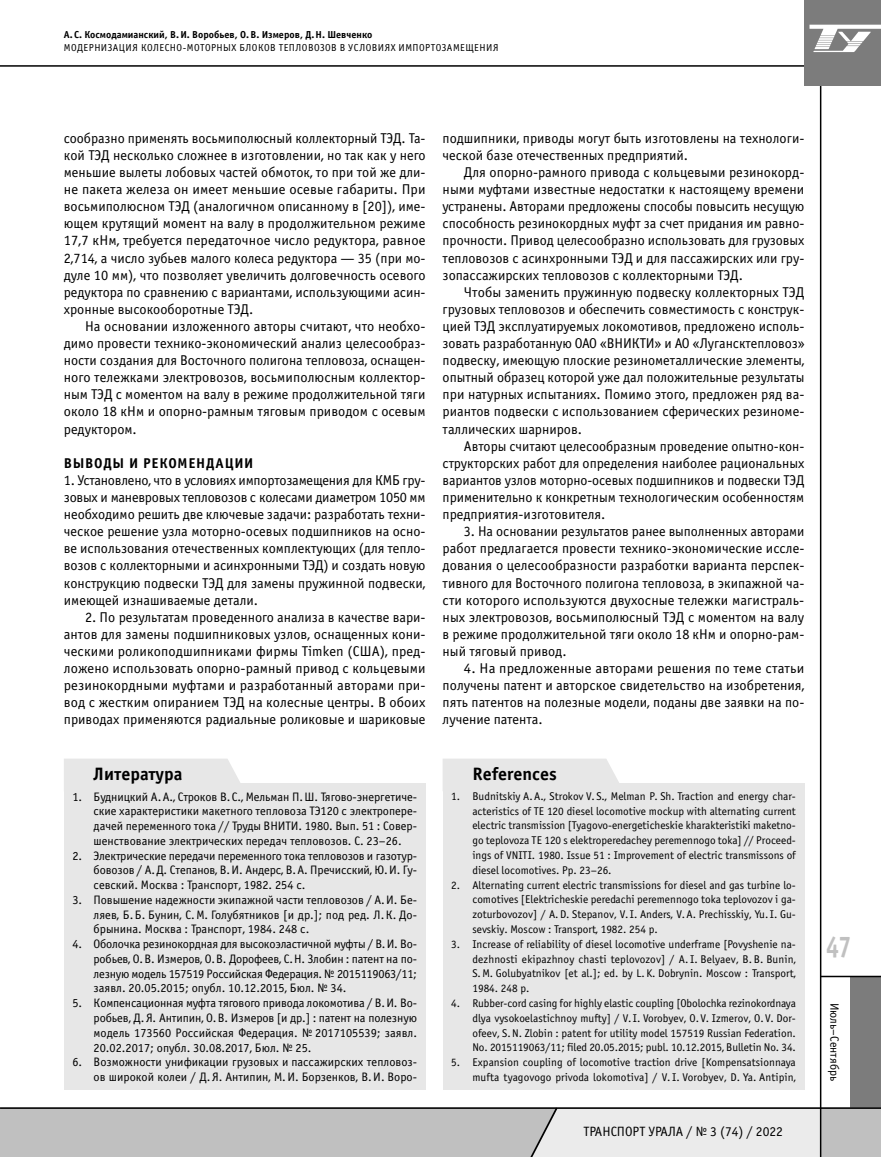
<style>
.page{position:relative;width:881px;height:1157px;background:#fff}
.page>*{position:absolute;margin:0;border:0;box-sizing:border-box;transform-origin:0 0}
.t1{font:30px "Officina Sans C Bold 2";color:#c0c0c0;scale:.8 1}
.t2{font:18px "Officina Sans C Bold 2";color:#000}
.t3{font:14.25px/17.1px "Officina Sans C Book 2";color:#000;text-align:justify}
.t4{font:14.25px "Officina Sans C Bold 2";letter-spacing:.05em;color:#000}
.t5{font:13.5px "Officina Sans C Book 2";color:#000}
.t6{font:12.3px/14.7px "Officina Sans C Book 2";color:#000;text-align:justify}
.t7{font:12px "Officina Sans C Book 2";color:#000}
.t8{font:11.25px/14.9px "Officina Sans C Book 2";color:#000;text-align:justify}
.t9{font:10.2px "Officina Sans C Book 2";letter-spacing:.045em;color:#000}
.t10{font:10.2px "Officina Sans C Bold 2";color:#000}
</style>
<div class="page">
<div style="left:0;top:1107px;width:880px;height:50px;background:#c0c0c0"></div>
<div style="left:849px;top:976px;width:31px;height:131px;background:#7c7c7c"></div>
<hr style="left:820px;top:975px;width:60px;height:2px;background:#000">
<hr style="left:0;top:1107px;width:880px;height:1px;background:#000">
<hr style="left:819px;top:71px;width:2px;height:1086px;background:#000">
<svg style="left:511px;top:1105px;width:309px;height:52px;background:#dfdfdf"></svg>
<hr style="left:0;top:65px;width:815px;height:2px;background:#000">
<div style="left:804px;top:0;width:76px;height:85px;background:#7c7c7c"></div>
<svg style="left:809px;top:25px;width:71px;height:27px"></svg>
<div style="left:64px;top:782px;width:361px;height:307px;background:#e7e7e7"></div>
<div style="left:64px;top:759px;width:181px;height:24px;background:#e7e7e7"></div>
<div style="left:442px;top:782px;width:362px;height:307px;background:#e7e7e7"></div>
<div style="left:442px;top:759px;width:181px;height:32px;background:#e7e7e7"></div>
<p class="t10" style="left:64px;top:30px;width:310px">А. С. Космодамианский, В. И. Воробьев, О. В. Измеров, Д. Н. Шевченко</p>
<p class="t9" style="left:64px;top:44px;width:436px">МОДЕРНИЗАЦИЯ КОЛЕСНО-МОТОРНЫХ БЛОКОВ ТЕПЛОВОЗОВ В УСЛОВИЯХ ИМПОРТОЗАМЕЩЕНИЯ</p>
<p class="t3" style="left:64px;top:131px;width:363px">сообразно применять восьмиполюсный коллекторный ТЭД. Та&shy;кой ТЭД несколько сложнее в изготовлении, но так как у него меньшие вылеты лобовых частей обмоток, то при той же дли&shy;не пакета железа он имеет меньшие осевые габариты. При восьмиполюсном ТЭД (аналогичном описанному в [20]), име&shy;ющем крутящий момент на валу в продолжительном режиме 17,7 кНм, требуется передаточное число редуктора, равное 2,714, а число зубьев малого колеса редуктора — 35 (при мо&shy;дуле 10 мм), что позволяет увеличить долговечность осевого редуктора по сравнению с вариантами, использующими асин&shy;хронные высокооборотные ТЭД.</p>
<p class="t3" style="left:64px;top:319px;width:363px;text-indent:21px">На основании изложенного авторы считают, что необхо&shy;димо провести технико-экономический анализ целесообраз&shy;ности создания для Восточного полигона тепловоза, оснащен&shy;ного тележками электровозов, восьмиполюсным коллектор&shy;ным ТЭД с моментом на валу в режиме продолжительной тяги около 18 кНм и опорно-рамным тяговым приводом с осевым редуктором.</p>
<p class="t4" style="left:64px;top:457px;width:191px">ВЫВОДЫ И РЕКОМЕНДАЦИИ</p>
<p class="t3" style="left:64px;top:473px;width:363px">1. Установлено, что в условиях импортозамещения для КМБ гру&shy;зовых и маневровых тепловозов с колесами диаметром 1050 мм необходимо решить две ключевые задачи: разработать техни&shy;ческое решение узла моторно-осевых подшипников на осно&shy;ве использования отечественных комплектующих (для тепло&shy;возов с коллекторными и асинхронными ТЭД) и создать новую конструкцию подвески ТЭД для замены пружинной подвески, имеющей изнашиваемые детали.</p>
<p class="t3" style="left:64px;top:609px;width:363px;text-indent:21px">2. По результатам проведенного анализа в качестве вари&shy;антов для замены подшипниковых узлов, оснащенных кони&shy;ческими роликоподшипниками фирмы Timken (США), пред&shy;ложено использовать опорно-рамный привод с кольцевыми резинокордными муфтами и разработанный авторами при&shy;вод с жестким опиранием ТЭД на колесные центры. В обоих приводах применяются радиальные роликовые и шариковые</p>
<p class="t2" style="left:94px;top:767px;width:90px">Литература</p>
<p class="t6" style="left:94px;top:790px;width:325px;text-indent:-21px">1. Будницкий А. А., Строков В. С., Мельман П. Ш. Тягово-энергетиче&shy;ские характеристики макетного тепловоза ТЭ120 с электропере&shy;дачей переменного тока // Труды ВНИТИ. 1980. Вып. 51 : Совер&shy;шенствование электрических передач тепловозов. С. 23–26.</p>
<p class="t6" style="left:94px;top:849px;width:325px;text-indent:-21px">2. Электрические передачи переменного тока тепловозов и газотур&shy;бовозов / А. Д. Степанов, В. И. Андерс, В. А. Пречисский, Ю. И. Гу&shy;севский. Москва : Транспорт, 1982. 254 с.</p>
<p class="t6" style="left:94px;top:893px;width:325px;text-indent:-21px">3. Повышение надежности экипажной части тепловозов / А. И. Бе&shy;ляев, Б. Б. Бунин, С. М. Голубятников [и др.]; под ред. Л. К. До&shy;брынина. Москва : Транспорт, 1984. 248 с.</p>
<p class="t6" style="left:94px;top:937px;width:325px;text-indent:-21px">4. Оболочка резинокордная для высокоэластичной муфты / В. И. Во&shy;робьев, О. В. Измеров, О. В. Дорофеев, С. Н. Злобин : патент на по&shy;лезную модель 157519 Российская Федерация. № 2015119063/11; заявл. 20.05.2015; опубл. 10.12.2015, Бюл. № 34.</p>
<p class="t6" style="left:94px;top:996px;width:325px;text-indent:-21px">5. Компенсационная муфта тягового привода локомотива / В. И. Во&shy;робьев, Д. Я. Антипин, О. В. Измеров [и др.] : патент на полезную модель 173560 Российская Федерация. № 2017105539; заявл.<br>20.02.2017; опубл. 30.08.2017, Бюл. № 25.</p>
<p class="t6" style="left:72px;top:1055px;width:346px;text-align:right">6. Возможности унификации грузовых и пассажирских тепловоз&shy;ов широкой колеи / Д. Я. Антипин, М. И. Борзенков, В. И. Воро-</p>
<p class="t3" style="left:442px;top:131px;width:363px">подшипники, приводы могут быть изготовлены на технологи&shy;ческой базе отечественных предприятий.</p>
<p class="t3" style="left:442px;top:165px;width:363px;text-indent:21px">Для опорно-рамного привода с кольцевыми резинокорд&shy;ными муфтами известные недостатки к настоящему времени устранены. Авторами предложены способы повысить несущую способность резинокордных муфт за счет придания им равно&shy;прочности. Привод целесообразно использовать для грузовых тепловозов с асинхронными ТЭД и для пассажирских или гру&shy;зопассажирских тепловозов с коллекторными ТЭД.</p>
<p class="t3" style="left:442px;top:285px;width:363px;text-indent:21px">Чтобы заменить пружинную подвеску коллекторных ТЭД грузовых тепловозов и обеспечить совместимость с конструк&shy;цией ТЭД эксплуатируемых локомотивов, предложено исполь&shy;зовать разработанную ОАО «ВНИКТИ» и АО «Лугансктепловоз» подвеску, имеющую плоские резинометаллические элементы, опытный образец которой уже дал положительные результаты при натурных испытаниях. Помимо этого, предложен ряд ва&shy;риантов подвески с использованием сферических резиноме&shy;таллических шарниров.</p>
<p class="t3" style="left:442px;top:438px;width:363px;text-indent:21px">Авторы считают целесообразным проведение опытно-кон&shy;структорских работ для определения наиболее рациональных вариантов узлов моторно-осевых подшипников и подвески ТЭД применительно к конкретным технологическим особенностям предприятия-изготовителя.</p>
<p class="t3" style="left:442px;top:524px;width:363px;text-indent:21px">3. На основании результатов ранее выполненных авторами работ предлагается провести технико-экономические иссле&shy;дования о целесообразности разработки варианта перспек&shy;тивного для Восточного полигона тепловоза, в экипажной ча&shy;сти которого используются двухосные тележки магистраль&shy;ных электровозов, восьмиполюсный ТЭД с моментом на валу в режиме продолжительной тяги около 18 кНм и опорно-рам&shy;ный тяговый привод.</p>
<p class="t3" style="left:442px;top:661px;width:363px;text-indent:21px">4. На предложенные авторами решения по теме статьи получены патент и авторское свидетельство на изобретения, пять патентов на полезные модели, поданы две заявки на по&shy;лучение патента.</p>
<p class="t2" style="left:472px;top:767px;width:86px">References</p>
<p class="t8" style="left:472px;top:789px;width:325px;text-indent:-21px">1. Budnitskiy A. A., Strokov V. S., Melman P. Sh. Traction and energy char&shy;acteristics of ТE 120 diesel locomotive mockup with alternating current electric transmission [Tyagovo-energeticheskie kharakteristiki maketno&shy;go teplovoza TE 120 s elektroperedachey peremennogo toka] // Proceed&shy;ings of VNITI. 1980. Issue 51 : Improvement of electric transmissons of diesel locomotives. Pp. 23–26.</p>
<p class="t8" style="left:472px;top:878px;width:325px;text-indent:-21px">2. Alternating current electric transmissions for diesel and gas turbine lo&shy;comotives [Elektricheskie peredachi peremennogo toka teplovozov i ga&shy;zoturbovozov] / A. D. Stepanov, V. I. Anders, V. A. Prechisskiy, Yu. I. Gu&shy;sevskiy. Moscow : Transport, 1982. 254 p.</p>
<p class="t8" style="left:472px;top:937px;width:325px;text-indent:-21px">3. Increase of reliability of diesel locomotive underframe [Povyshenie na&shy;dezhnosti ekipazhnoy chasti teplovozov] / А. I. Belyaev, B. B. Bunin, S. M. Golubyatnikov [et al.]; ed. by L. K. Dobrynin. Moscow : Transport, 1984. 248 p.</p>
<p class="t8" style="left:472px;top:996px;width:325px;text-indent:-21px">4. Rubber-cord casing for highly elastic coupling [Obolochka rezinokordnaya dlya vysokoelastichnoy mufty] / V. I. Vorobyev, O. V. Izmerov, O. V. Dor&shy;ofeev, S. N. Zlobin : patent for utility model 157519 Russian Federation.<br>No. 2015119063/11; filed 20.05.2015; publ. 10.12.2015, Bulletin No. 34.</p>
<p class="t8" style="left:451px;top:1056px;width:346px;text-align:right">5. Expansion coupling of locomotive traction drive [Kompensatsionnaya mufta tyagovogo privoda lokomotiva] / V. I. Vorobyev, D. Ya. Antipin,</p>
<p class="t5" style="left:583px;top:1126px;width:201px">ТРАНСПОРТ УРАЛА / № 3 (74) / 2022</p>
<h1 class="t1" style="left:825px;top:935px;width:34px">47</h1>
<p class="t7" style="left:838px;top:1002px;width:80px;rotate:90deg">Июль–Сентябрь</p>
</div>
